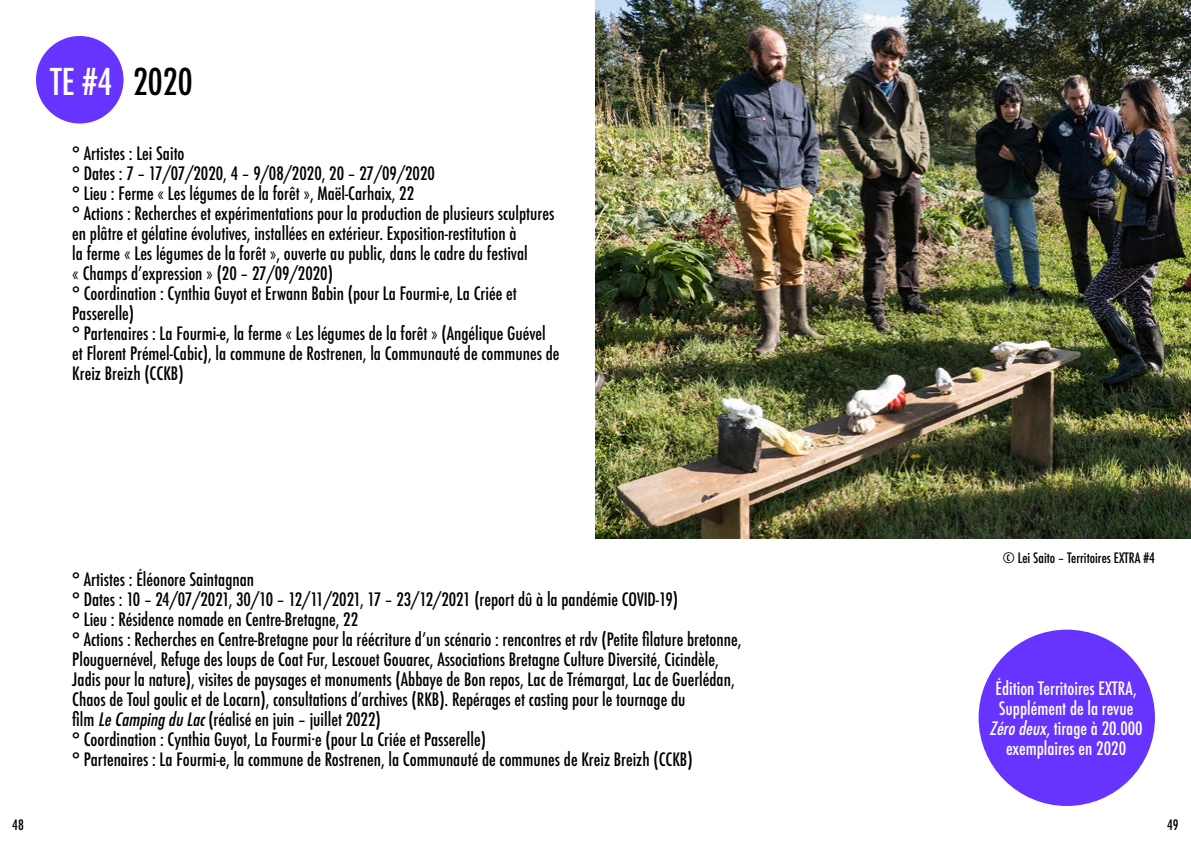
<style>
.page{position:relative;width:1191px;height:842px;background:#fff}
.page>*{position:absolute;margin:0;border:0;box-sizing:border-box;transform-origin:0 0}
.t1{font:500 condensed 36px "Futura";color:#fff}
.t2{font:500 condensed 18px/20px "Futura";color:#000}
.t3{font:500 condensed 18px/20px "Futura";color:#fff;text-align:center}
.t4{font:500 condensed 14px "Futura";color:#000}
.s1{color:#000}
.s2{font-style:italic}
</style>
<div class="page">
<div style="left:36px;top:36px;width:88px;height:88px;background:#63f;border-radius:50%"></div>
<img style="left:595px;top:0;width:596px;height:539px">
<div style="left:978px;top:630px;width:177px;height:176px;background:#63f;border-radius:50%"></div>
<h1 class="t1" style="left:50px;top:59px;width:144px">TE #4 <span class="s1">2020</span></h1>
<p class="t2" style="left:72px;top:143px;width:489px">° Artistes : Lei Saito<br>° Dates : 7 – 17/07/2020, 4 – 9/08/2020, 20 – 27/09/2020<br>° Lieu : Ferme « Les légumes de la forêt », Maël-Carhaix, 22<br>° Actions : Recherches et expérimentations pour la production de plusieurs sculptures en plâtre et gélatine évolutives, installées en extérieur. Exposition-restitution à<br>la ferme « Les légumes de la forêt », ouverte au public, dans le cadre du festival<br>« Champs d’expression » (20 – 27/09/2020)<br>° Coordination : Cynthia Guyot et Erwann Babin (pour La Fourmi-e, La Criée et Passerelle)<br>° Partenaires : La Fourmi-e, la ferme « Les légumes de la forêt » (Angélique Guével et Florent Prémel-Cabic), la commune de Rostrenen, la Communauté de communes de Kreiz Breizh (CCKB)</p>
<p class="t2" style="left:72px;top:569px;width:670px">° Artistes : Éléonore Saintagnan<br>° Dates : 10 – 24/07/2021, 30/10 – 12/11/2021, 17 – 23/12/2021 (report dû à la pandémie COVID-19)<br>° Lieu : Résidence nomade en Centre-Bretagne, 22<br>° Actions : Recherches en Centre-Bretagne pour la réécriture d’un scénario : rencontres et rdv (Petite filature bretonne, Plouguernével, Refuge des loups de Coat Fur, Lescouet Gouarec, Associations Bretagne Culture Diversité, Cicindèle, Jadis pour la nature), visites de paysages et monuments (Abbaye de Bon repos, Lac de Trémargat, Lac de Guerlédan, Chaos de Toul goulic et de Locarn), consultations d’archives (RKB). Repérages et casting pour le tournage du<br>film <span class="s2">LeCamping du Lac</span>(réalisé en juin – juillet 2022)<br>° Coordination : Cynthia Guyot, La Fourmi·e (pour La Criée et Passerelle)<br>° Partenaires : La Fourmi-e, la commune de Rostrenen, la Communauté de communes de Kreiz Breizh (CCKB)</p>
<p class="t4" style="left:1003px;top:550px;width:154px">© Lei Saito – Territoires EXTRA #4</p>
<p class="t3" style="left:989px;top:678px;width:155px">Édition Territoires EXTRA,<br>Supplément de la revue<br><span class="s2">Zérodeux,</span>tirage à 20.000 exemplaires en 2020</p>
<p class="t4" style="left:12px;top:816px;width:13px">48</p>
<p class="t4" style="left:1167px;top:816px;width:13px">49</p>
</div>
